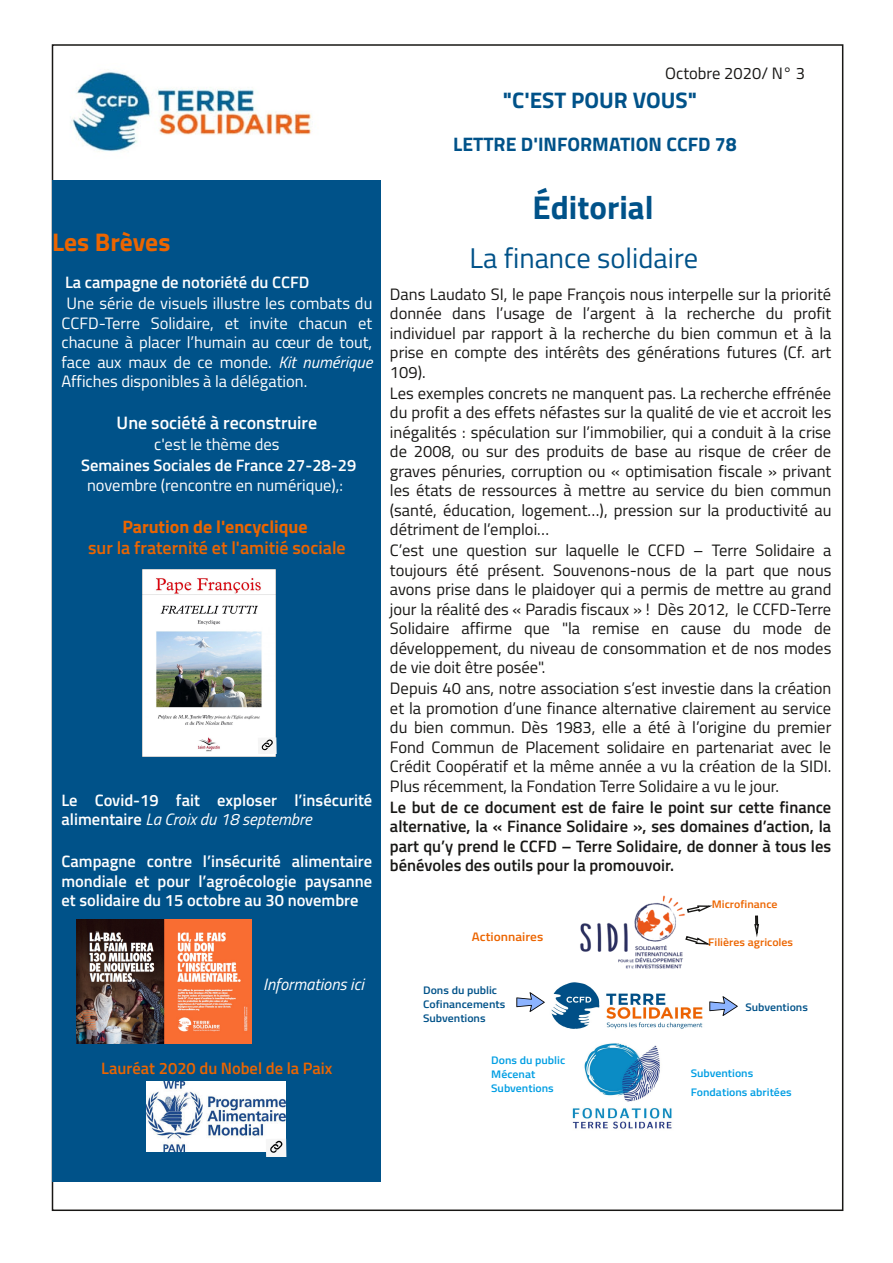
<style>
.page{position:relative;width:893px;height:1263px;background:#fff}
.page>*{position:absolute;margin:0;border:0;box-sizing:border-box;transform-origin:0 0}
.t1{font:700 33px "Titillium Web";color:#005289}
.t2{font:28.5px "Titillium Web";color:#005289}
.t3{font:700 25.5px "Titillium Web";color:#ec6500}
.t4{font:700 22.5px "Titillium Web";color:#005289}
.t5{font:700 19.5px "Titillium Web";color:#005289}
.t6{font:600 18px "Titillium Web";color:#ec6500}
.t7{font:600 18px "Titillium Web";color:#fff}
.t8{font:700 18px "Titillium Web";color:#ec6500}
.t9{font:16.5px/19.5px "Titillium Web";color:#181715;text-align:justify}
.t10{font:600 16.5px/19.5px "Titillium Web";color:#fff}
.t11{font:16.5px/19.5px "Titillium Web";color:#fff;text-align:justify}
.t12{font:600 16.5px/19.5px "Titillium Web";color:#181715;text-align:justify}
.t13{font:600 16.5px "Titillium Web";color:#ec6500}
.t14{font:italic 16.5px "Titillium Web";color:#fff}
.t15{font:600 12.3px "Titillium Web";color:#ec6500;scale:1.08 1}
.t16{font:600 10.95px/13.6px "Titillium Web";color:#009ee3;scale:1.08 1}
.t17{font:600 10.95px/13.6px "Titillium Web";letter-spacing:-.005em;color:#005289;scale:1.08 1}
.t18{font:600 10.95px "Titillium Web";color:#ec6500;scale:1.08 1}
.s1{font-style:italic}
.s2{font-weight:400;font-style:italic}
</style>
<div class="page">
<div style="left:52px;top:180px;width:329px;height:1001px;background:#005289"></div>
<img style="left:70px;top:71px;width:242px;height:81px">
<img style="left:551px;top:982px;width:152px;height:47px">
<img style="left:580px;top:895px;width:105px;height:74px">
<img style="left:572px;top:1043px;width:100px;height:86px">
<img style="left:516px;top:992px;width:29px;height:20px">
<img style="left:709px;top:996px;width:29px;height:20px">
<svg style="left:686px;top:905px;width:27px;height:8px"></svg>
<svg style="left:684px;top:933px;width:27px;height:17px"></svg>
<svg style="left:754px;top:915px;width:5px;height:22px"></svg>
<img style="left:142px;top:570px;width:134px;height:187px">
<img style="left:258px;top:737px;width:19px;height:16px">
<img style="left:147px;top:1082px;width:138px;height:69px">
<img style="left:266px;top:1138px;width:20px;height:18px">
<img style="left:76px;top:920px;width:175px;height:123px">
<h3 class="t3" style="left:52px;top:222px;width:120px">Les Brèves</h3>
<p class="t10" style="left:65px;top:272px;width:246px">La campagne de notoriété du CCFD</p>
<p class="t11" style="left:61px;top:293px;width:312px;text-indent:5px">Une série de visuels illustre les combats du CCFD-Terre Solidaire, et invite chacun et chacune à placer l’humain au cœur de tout, face aux maux de ce monde. <span class="s1">Kit numérique </span>Affiches disponibles à la délégation.</p>
<p class="t7" style="left:117px;top:409px;width:202px">Une société à reconstruire</p>
<p class="t11" style="left:154px;top:434px;width:127px">c'est le thème des</p>
<p class="t10" style="left:81px;top:455px;width:277px">Semaines Sociales de France 27-28-29</p>
<p class="t11" style="left:87px;top:475px;width:258px">novembre (rencontre en numérique),:</p>
<p class="t8" style="left:122px;top:512px;width:187px">Parution de l'encyclique</p>
<p class="t6" style="left:88px;top:533px;width:259px">sur la fraternité et l'amitié sociale</p>
<p class="t10" style="left:61px;top:790px;width:312px">Le Covid-19 fait exploser l’insécurité alimentaire <span class="s2">La Croix du 18 septembre</span></p>
<p class="t10" style="left:61px;top:851px;width:312px;text-align:justify">Campagne contre l’insécurité alimentaire mondiale et pour l’agroécologie paysanne et solidaire du 15 octobre au 30 novembre</p>
<p class="t14" style="left:263px;top:972px;width:102px">Informations ici</p>
<p class="t13" style="left:101px;top:1056px;width:233px">Lauréat 2020 du Nobel de la Paix</p>
<p class="t9" style="left:665px;top:63px;width:141px">Octobre 2020/ N° 3</p>
<h3 class="t4" style="left:503px;top:83px;width:196px">"C'EST POUR VOUS"</h3>
<p class="t5" style="left:453px;top:129px;width:285px">LETTRE D'INFORMATION CCFD 78</p>
<h1 class="t1" style="left:533px;top:182px;width:122px">Éditorial</h1>
<h2 class="t2" style="left:469px;top:236px;width:230px">La finance solidaire</h2>
<p class="t9" style="left:390px;top:284px;width:443px">Dans Laudato SI, le pape François nous interpelle sur la priorité donnée dans l’usage de l’argent à la recherche du profit individuel par rapport à la recherche du bien commun et à la prise en compte des intérêts des générations futures (Cf. art 109).</p>
<p class="t9" style="left:390px;top:383px;width:443px">Les exemples concrets ne manquent pas. La recherche effrénée du profit a des effets néfastes sur la qualité de vie et accroit les inégalités : spéculation sur l’immobilier, qui a conduit à la crise de 2008, ou sur des produits de base au risque de créer de graves pénuries, corruption ou « optimisation fiscale » privant les états de ressources à mettre au service du bien commun (santé, éducation, logement…), pression sur la productivité au détriment de l’emploi…</p>
<p class="t9" style="left:390px;top:540px;width:443px">C’est une question sur laquelle le CCFD – Terre Solidaire a toujours été présent. Souvenons-nous de la part que nous avons prise dans le plaidoyer qui a permis de mettre au grand jour la réalité des « Paradis fiscaux » ! Dès 2012, le CCFD-Terre Solidaire affirme que "la remise en cause du mode de développement, du niveau de consommation et de nos modes de vie doit être posée".</p>
<p class="t9" style="left:390px;top:678px;width:443px">Depuis 40 ans, notre association s’est investie dans la création et la promotion d’une finance alternative clairement au service du bien commun. Dès 1983, elle a été à l’origine du premier Fond Commun de Placement solidaire en partenariat avec le Crédit Coopératif et la même année a vu la création de la SIDI.<br>Plus récemment, la Fondation Terre Solidaire a vu le jour.</p>
<p class="t12" style="left:390px;top:797px;width:443px">Le but de ce document est de faire le point sur cette finance alternative, la « Finance Solidaire », ses domaines d’action, la part qu’y prend le CCFD – Terre Solidaire, de donner à tous les bénévoles des outils pour la promouvoir.</p>
<p class="t15" style="left:472px;top:927px;width:68px">Actionnaires</p>
<p class="t17" style="left:423px;top:983px;width:78px">Dons du public<br>Cofinancements<br>Subventions</p>
<p class="t16" style="left:491px;top:1053px;width:70px">Dons du public<br>Mécenat<br>Subventions</p>
<p class="t18" style="left:712px;top:895px;width:62px">Microfinance</p>
<p class="t18" style="left:708px;top:933px;width:80px">Filières agricoles</p>
<p class="t17" style="left:745px;top:999px;width:59px">Subventions</p>
<p class="t16" style="left:691px;top:1062px;width:95px;line-height:19.8px">Subventions<br>Fondations abritées</p>
</div>
